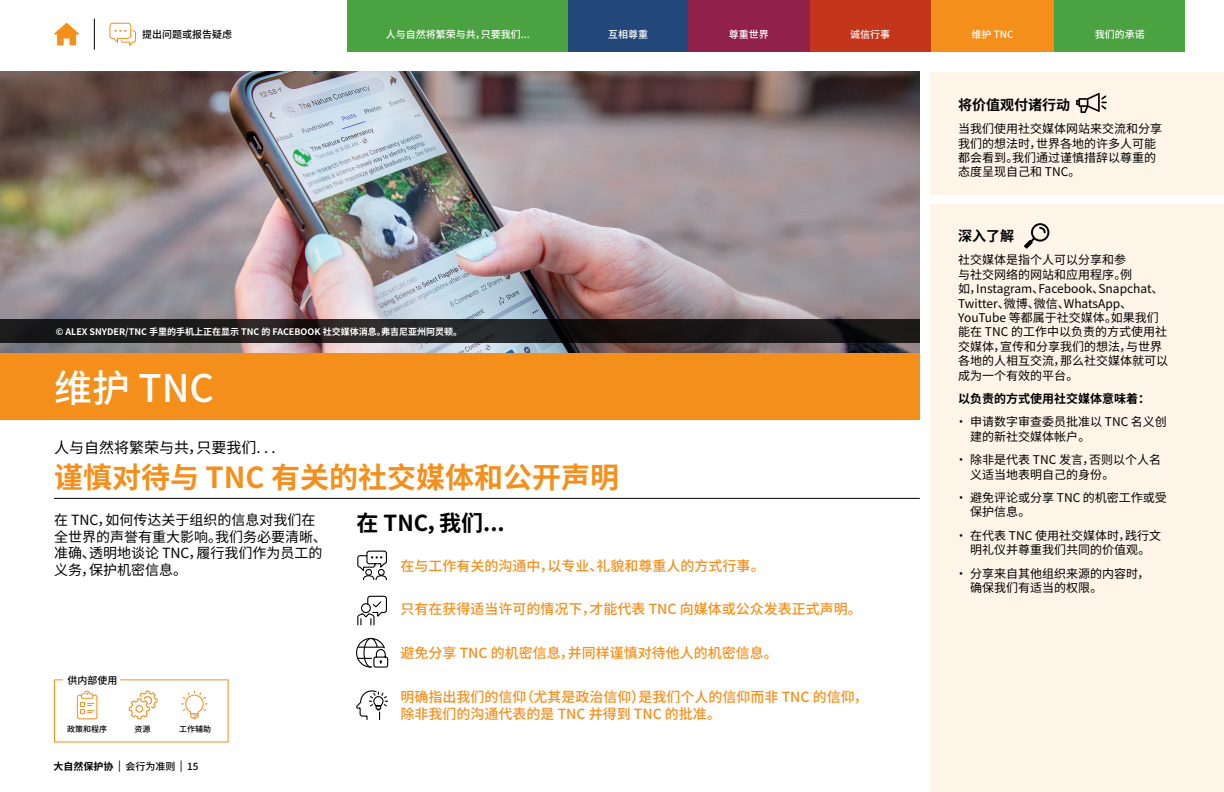
<style>
.page{position:relative;width:1224px;height:792px;background:#fff}
.page>*{position:absolute;margin:0;border:0;box-sizing:border-box;transform-origin:0 0}
.t1{font:500 38px "Source Han Sans CN";color:#fff}
.t2{font:700 29px "Source Han Sans CN";color:#f58f1c}
.t3{font:700 22px "Source Han Sans CN";color:#000}
.t4{font:15px "Source Han Sans CN";color:#000}
.t5{font:500 14px/16.8px "Source Han Sans CN";color:#f58f1c}
.t6{font:14px/16.8px "Source Han Sans CN";color:#000}
.t7{font:700 14px "Source Han Sans CN";color:#000}
.t8{font:12px/14.4px "Source Han Sans CN";color:#000}
.t9{font:700 12px "Source Han Sans CN";color:#000}
.t10{font:500 10px "Source Han Sans CN";color:#fff}
.t11{font:500 10px "Source Han Sans CN";color:#000}
.t12{font:700 9px "Source Han Sans CN";color:#fff}
.t13{font:500 8px "Source Han Sans CN";color:#000}
.s1{font-weight:700}
</style>
<div class="page">
<img style="left:0;top:72px;width:920px;height:282px">
<div style="left:0;top:354px;width:920px;height:66px;background:#f58f1c"></div>
<hr style="left:54px;top:498px;width:866px;height:1px;background:#000">
<svg style="left:357px;top:550px;width:30px;height:31px"></svg>
<svg style="left:357px;top:595px;width:30px;height:31px"></svg>
<svg style="left:356px;top:637px;width:33px;height:31px"></svg>
<svg style="left:356px;top:690px;width:32px;height:30px"></svg>
<svg style="left:54px;top:23px;width:25px;height:22px"></svg>
<hr style="left:94px;top:19px;width:1px;height:31px;background:#000">
<svg style="left:0;top:319px;width:920px;height:24px;background:#1e1b1c"></svg>
<div style="left:931px;top:72px;width:293px;height:720px;background:#fef4e8"></div>
<div style="left:926px;top:195px;width:298px;height:9px;background:#fff"></div>
<svg style="left:1024px;top:223px;width:25px;height:26px"></svg>
<svg style="left:109px;top:22px;width:27px;height:24px"></svg>
<div style="left:348px;top:0;width:220px;height:51px;background:#4aa340"></div>
<div style="left:568px;top:0;width:120px;height:51px;background:#24477a"></div>
<div style="left:688px;top:0;width:122px;height:51px;background:#8f214a"></div>
<div style="left:810px;top:0;width:121px;height:51px;background:#c4361c"></div>
<div style="left:931px;top:0;width:123px;height:51px;background:#f58f1c"></div>
<div style="left:1054px;top:0;width:131px;height:51px;background:#4aa340"></div>
<svg style="left:1076px;top:93px;width:31px;height:20px"></svg>
<svg style="left:77px;top:691px;width:20px;height:28px"></svg>
<svg style="left:181px;top:691px;width:27px;height:28px"></svg>
<svg style="left:129px;top:691px;width:29px;height:28px"></svg>
<p class="t11" style="left:142px;top:29px;width:91px">提出问题或报告疑虑</p>
<p class="t10" style="left:386px;top:29px;width:145px">人与自然将繁荣与共，只要我们...</p>
<p class="t10" style="left:608px;top:29px;width:41px">互相尊重</p>
<p class="t10" style="left:729px;top:29px;width:41px">尊重世界</p>
<p class="t10" style="left:850px;top:29px;width:41px">诚信行事</p>
<p class="t10" style="left:971px;top:29px;width:44px">维护 TNC</p>
<p class="t10" style="left:1095px;top:29px;width:51px">我们的承诺</p>
<p class="t12" style="left:56px;top:327px;width:408px">© ALEX SNYDER/TNC 手里的手机上正在显示 TNC 的 FACEBOOK 社交媒体消息。弗吉尼亚州阿灵顿。</p>
<p class="t1" style="left:54px;top:367px;width:162px">维护 TNC</p>
<p class="t4" style="left:54px;top:439px;width:223px">人与自然将繁荣与共，只要我们. . .</p>
<p class="t2" style="left:54px;top:461px;width:567px">谨慎对待与 TNC 有关的社交媒体和公开声明</p>
<p class="t6" style="left:54px;top:512px;width:274px">在 TNC，如何传达关于组织的信息对我们在全世界的声誉有重大影响。我们务必要清晰、准确、透明地谈论 TNC，履行我们作为员工的义务，保护机密信息。</p>
<p class="t3" style="left:357px;top:511px;width:150px">在 TNC，我们...</p>
<p class="t5" style="left:401px;top:557px;width:366px">在与工作有关的沟通中，以专业、礼貌和尊重人的方式行事。</p>
<p class="t5" style="left:401px;top:601px;width:463px">只有在获得适当许可的情况下，才能代表 TNC 向媒体或公众发表正式声明。</p>
<p class="t5" style="left:401px;top:645px;width:379px">避免分享 TNC 的机密信息，并同样谨慎对待他人的机密信息。</p>
<p class="t5" style="left:401px;top:689px;width:469px">明确指出我们的信仰（尤其是政治信仰）是我们个人的信仰而非 TNC 的信仰，除非我们的沟通代表的是 TNC 并得到 TNC 的批准。</p>
<p class="t11" style="left:68px;top:674px;width:51px">供内部使用</p>
<p class="t13" style="left:67px;top:724px;width:41px">政策和程序</p>
<p class="t13" style="left:134px;top:724px;width:17px">资源</p>
<p class="t13" style="left:179px;top:724px;width:33px">工作辅助</p>
<p class="t11" style="left:54px;top:761px;width:147px"><span class="s1">大自然保护协</span> | 会行为准则 | 15</p>
<p class="t7" style="left:958px;top:97px;width:113px">将价值观付诸行动</p>
<p class="t8" style="left:958px;top:122px;width:205px">当我们使用社交媒体网站来交流和分享我们的想法时，世界各地的许多人可能都会看到。我们通过谨慎措辞以尊重的态度呈现自己和 TNC。</p>
<p class="t7" style="left:958px;top:228px;width:57px">深入了解</p>
<p class="t8" style="left:958px;top:253px;width:211px">社交媒体是指个人可以分享和参<br>与社交网络的网站和应用程序。例<br>如，Instagram、Facebook、Snapchat、<br>Twitter、微博、微信、WhatsApp、<br>YouTube 等都属于社交媒体。如果我们能在 TNC 的工作中以负责的方式使用社交媒体，宣传和分享我们的想法，与世界各地的人相互交流，那么社交媒体就可以成为一个有效的平台。</p>
<p class="t9" style="left:958px;top:392px;width:193px">以负责的方式使用社交媒体意味着：</p>
<p class="t8" style="left:970px;top:415px;width:198px;text-indent:-15px">• 申请数字审查委员批准以 TNC 名义创建的新社交媒体帐户。</p>
<p class="t8" style="left:970px;top:453px;width:192px;text-indent:-15px">• 除非是代表 TNC 发言，否则以个人名义适当地表明自己的身份。</p>
<p class="t8" style="left:970px;top:491px;width:198px;text-indent:-15px">• 避免评论或分享 TNC 的机密工作或受保护信息。</p>
<p class="t8" style="left:955px;top:529px;width:207px;text-align:center">• 在代表 TNC 使用社交媒体时，践行文明礼仪并尊重我们共同的价值观。</p>
<p class="t8" style="left:970px;top:566px;width:181px;text-indent:-15px">• 分享来自其他组织来源的内容时，确保我们有适当的权限。</p>
</div>
